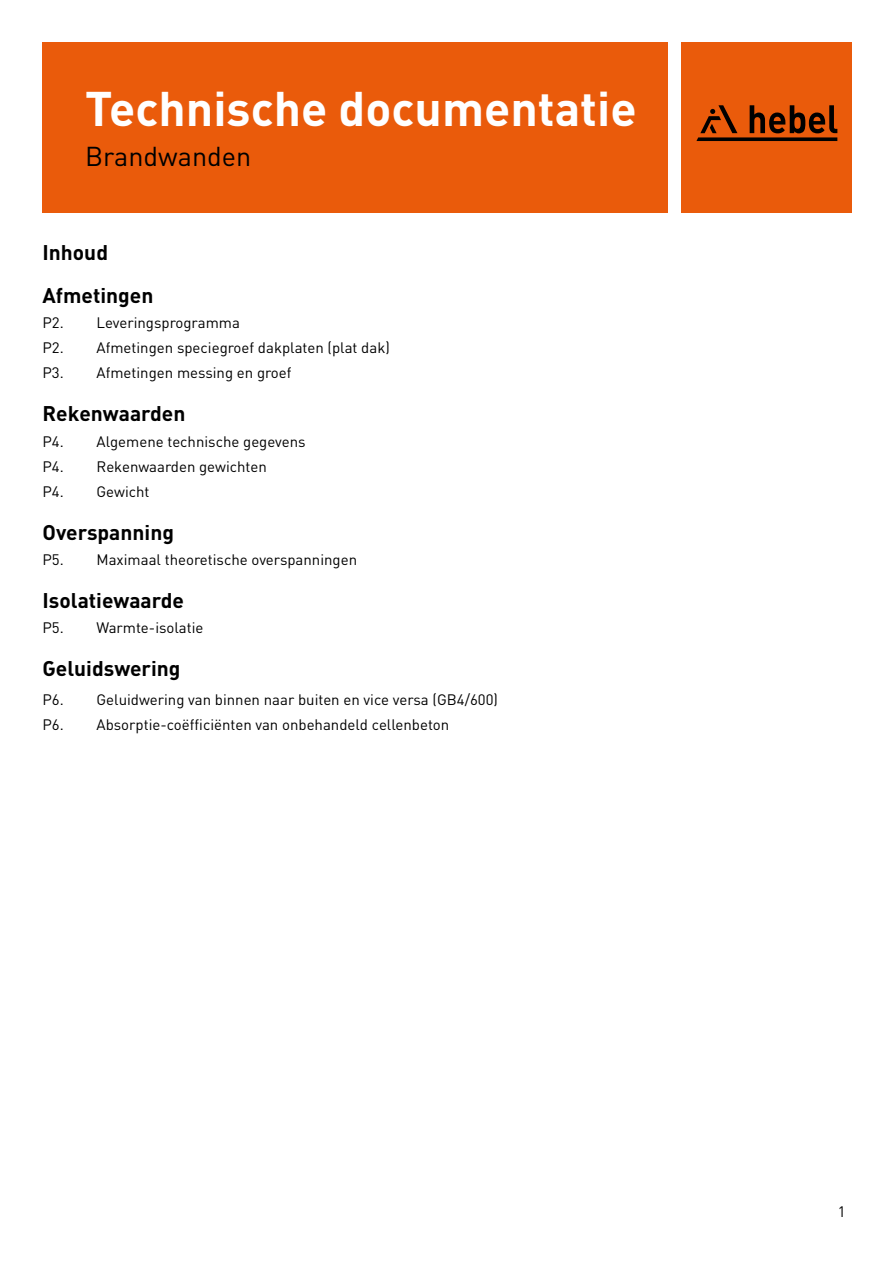
<style>
.page{position:relative;width:893px;height:1263px;background:#fff}
.page>*{position:absolute;margin:0;border:0;box-sizing:border-box;transform-origin:0 0}
.t1{font:700 48px "DIN";color:#fff}
.t2{font:27px "DIN";color:#000}
.t3{font:700 21px "DIN";color:#000}
.t4{font:15px/24.9px "DIN";color:#000}
</style>
<div class="page">
<div style="left:43px;top:43px;width:625px;height:170px;background:#ea5b0b"></div>
<div style="left:682px;top:43px;width:170px;height:170px;background:#ea5b0b"></div>
<svg style="left:696px;top:105px;width:141px;height:36px"></svg>
<h1 class="t1" style="left:85px;top:78px;width:553px">Technische documentatie</h1>
<h2 class="t2" style="left:85px;top:140px;width:168px">Brandwanden</h2>
<h3 class="t3" style="left:43px;top:239px;width:67px">Inhoud</h3>
<h3 class="t3" style="left:43px;top:281px;width:112px">Afmetingen</h3>
<p class="t4" style="left:43px;top:310px;width:349px">P2. Leveringsprogramma<br>P2. Afmetingen speciegroef dakplaten (plat dak)<br>P3. Afmetingen messing en groef</p>
<h3 class="t3" style="left:43px;top:400px;width:144px">Rekenwaarden</h3>
<p class="t4" style="left:43px;top:429px;width:265px">P4. Algemene technische gegevens<br>P4. Rekenwaarden gewichten<br>P4. Gewicht</p>
<h3 class="t3" style="left:43px;top:518px;width:133px">Overspanning</h3>
<p class="t4" style="left:43px;top:547px;width:316px">P5. Maximaal theoretische overspanningen</p>
<h3 class="t3" style="left:43px;top:586px;width:143px">Isolatiewaarde</h3>
<p class="t4" style="left:43px;top:614px;width:163px">P5. Warmte-isolatie</p>
<h3 class="t3" style="left:43px;top:654px;width:140px">Geluidswering</h3>
<p class="t4" style="left:43px;top:686px;width:457px">P6. Geluidwering van binnen naar buiten en vice versa (GB4/600)<br>P6. Absorptie-coëfficiënten van onbehandeld cellenbeton</p>
<p class="t4" style="left:838px;top:1198px;width:9px">1</p>
</div>
